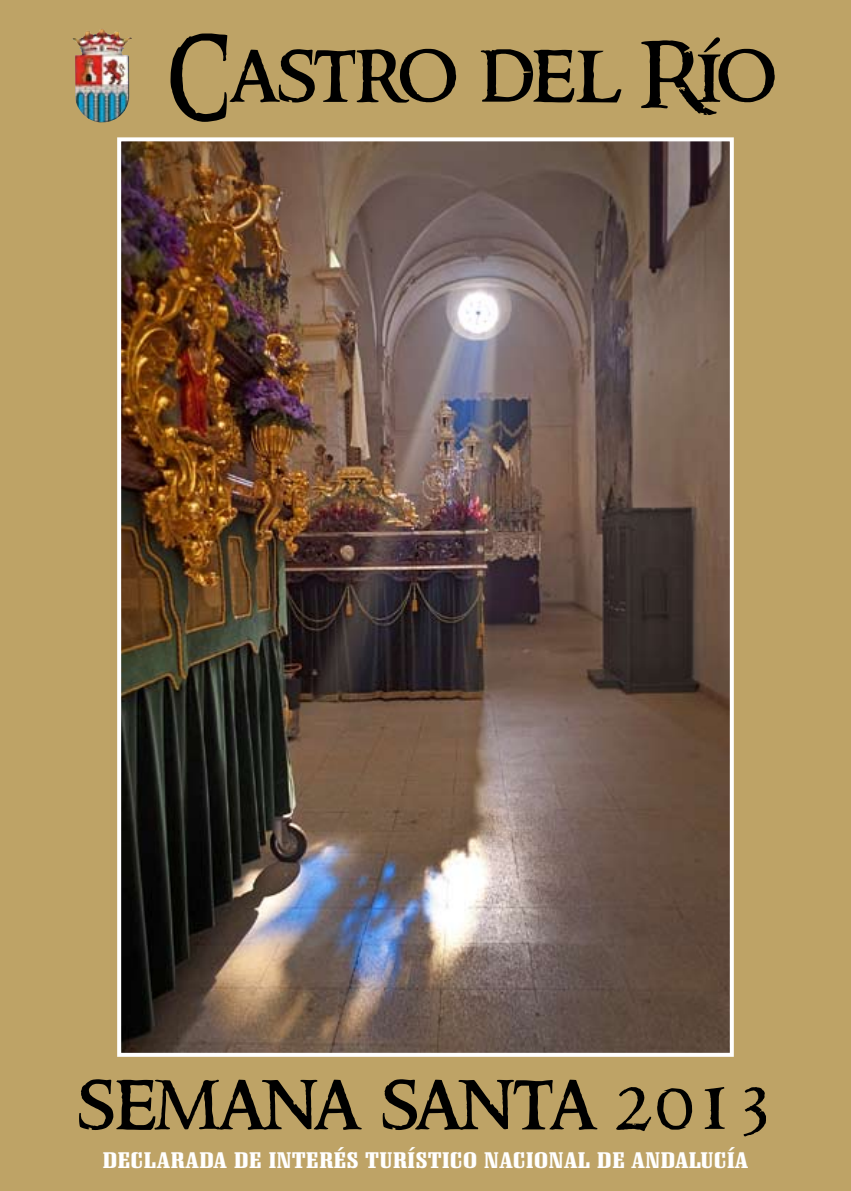
<style>
.page{position:relative;width:851px;height:1191px;background:#fff}
.page>*{position:absolute;margin:0;border:0;box-sizing:border-box;transform-origin:0 0}
.t1{font:500 84px "Ringbearer";letter-spacing:-.05em;color:#000}
.t2{font:500 80px "Ringbearer";color:#000}
.t3{font:900 condensed 22px "Schadow BT";color:#fff;scale:1.4 1}
</style>
<div class="page">
<div style="left:0;top:0;width:850px;height:1191px;background:#bea366"></div>
<img style="left:122px;top:142px;width:606px;height:909px">
<div style="left:117px;top:137px;width:616px;height:919px;border:4px solid #fff"></div>
<img style="left:72px;top:28px;width:60px;height:95px">
<h1 class="t1" style="left:166px;top:15px;width:614px">Castro del Río</h1>
<h2 class="t2" style="left:75px;top:1046px;width:702px">semana santa 2013</h2>
<p class="t3" style="left:102px;top:1147px;width:463px">DECLARADA DE INTERÉS TURÍSTICO NACIONAL DE ANDALUCÍA</p>
</div>
